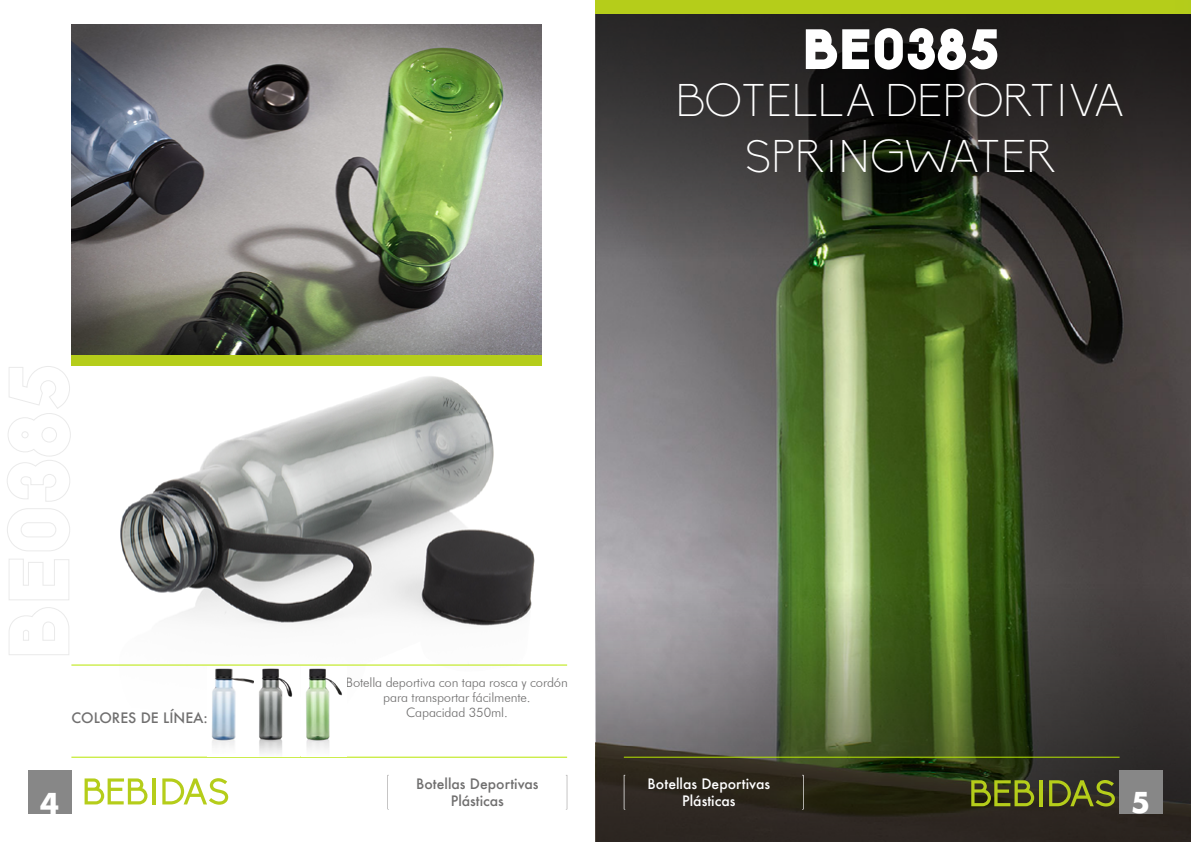
<style>
.page{position:relative;width:1191px;height:842px;background:#fff}
.page>*{position:absolute;margin:0;border:0;box-sizing:border-box;transform-origin:0 0}
.t1{font:900 55.8px "Biko";color:#fff}
.t2{font:300 45px/55.8px "Biko";color:#fff;text-align:center}
.t3{font:700 28px "Futura";color:#fff}
.t4{font:500 14px/16.8px "Futura";color:#706f6f;text-align:center}
.t5{font:500 14px/16.8px "Futura";color:#fff;text-align:center}
.t6{font:300 13px/15px "Futura BT";letter-spacing:-.01em;color:#706f6f;text-align:center}
</style>
<div class="page">
<img style="left:71px;top:300px;width:497px;height:457px">
<img style="left:595px;top:0;width:596px;height:842px">
<svg style="left:596px;top:584px;width:595px;height:258px;background:#4d523e"></svg>
<svg style="left:596px;top:14px;width:595px;height:245px;background:#2e2e2a"></svg>
<hr style="left:71px;top:757px;width:496px;height:1px;background:#b7e600">
<hr style="left:71px;top:665px;width:496px;height:1px;background:#b7e600">
<hr style="left:624px;top:757px;width:495px;height:1px;background:#b7e600">
<svg style="left:387px;top:775px;width:2px;height:34px"></svg>
<svg style="left:566px;top:775px;width:1px;height:34px"></svg>
<svg style="left:624px;top:775px;width:1px;height:34px"></svg>
<svg style="left:802px;top:775px;width:1px;height:34px"></svg>
<svg style="left:85px;top:778px;width:62px;height:26px"></svg>
<hr style="left:153px;top:778px;width:3px;height:26px;background:#b5cd1a">
<svg style="left:162px;top:778px;width:66px;height:27px"></svg>
<svg style="left:971px;top:780px;width:63px;height:26px;background:#666f1a"></svg>
<hr style="left:1039px;top:780px;width:3px;height:26px;background:#b5cd1a">
<svg style="left:1049px;top:780px;width:66px;height:26px;background:#5f6621"></svg>
<img style="left:71px;top:24px;width:470px;height:332px">
<div style="left:596px;top:0;width:595px;height:14px;background:#b5cd1a"></div>
<div style="left:71px;top:356px;width:470px;height:9px;background:#b5cd1a"></div>
<img style="left:208px;top:667px;width:47px;height:90px">
<img style="left:255px;top:667px;width:45px;height:90px">
<img style="left:302px;top:667px;width:45px;height:90px">
<div style="left:28px;top:771px;width:43px;height:43px;background:#878787"></div>
<div style="left:1119px;top:771px;width:43px;height:43px;background:#878787"></div>
<h1 class="t1" style="left:802px;top:15px;width:198px">BE0385</h1>
<h2 class="t2" style="left:676px;top:74px;width:449px">BOTELLA DEPORTIVA<br>SPRINGWATER</h2>
<p class="t4" style="left:71px;top:710px;width:138px">COLORES DE LÍNEA:</p>
<p class="t6" style="left:346px;top:674px;width:223px">Botella deportiva con tapa rosca y cordón para transportar fácilmente.<br>Capacidad 350ml.</p>
<p class="t4" style="left:416px;top:775px;width:124px">Botellas Deportivas<br>Plásticas</p>
<p class="t5" style="left:647px;top:775px;width:124px">Botellas Deportivas<br>Plásticas</p>
<h3 class="t3" style="left:40px;top:783px;width:21px">4</h3>
<h3 class="t3" style="left:1131px;top:782px;width:21px">5</h3>
</div>
